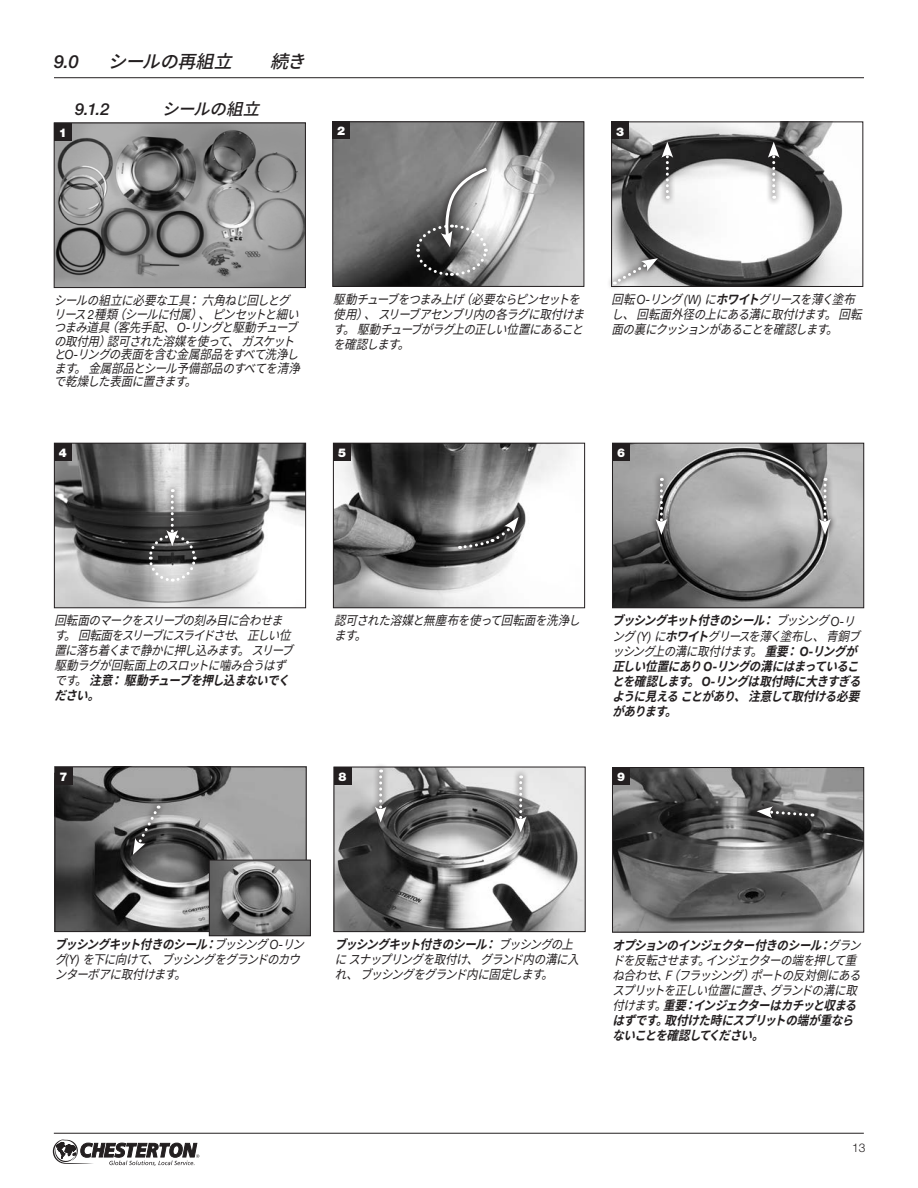
<style>
.page{position:relative;width:918px;height:1188px;background:#fff}
.page>*{position:absolute;margin:0;border:0;box-sizing:border-box;transform-origin:0 0}
.t1{font:italic 500 18px "Noto Sans CJ Kjp";color:#231f20}
.t2{font:italic 500 18px "Helvetica Neue LT Std";color:#231f20}
.t3{font:italic 500 16.5px "Noto Sans CJ Kjp";color:#231f20}
.t4{font:italic 500 16.5px "Helvetica Neue LT Std";color:#231f20}
.t5{font:italic 12.75px/15px "Noto Sans CJ Kjp";color:#231f20;scale:.9 1}
.t6{font:italic 700 12.75px/15px "Noto Sans CJ Kjp";color:#231f20;scale:.9 1}
.t7{font:900 12px "Helvetica Neue CE";color:#fff}
.t8{font:300 12px "Helvetica Neue CE";color:#231f20}
.s1{font-family:"Helvetica Neue LT Std"}
.s2{font-weight:700}
.s3{font-weight:400}
.s4{font-family:"Helvetica Neue LT Std";font-weight:400}
</style>
<div class="page">
<svg style="left:53px;top:1139px;width:146px;height:27px"></svg>
<hr style="left:54px;top:1133px;width:810px;height:1px;background:#231f20">
<img style="left:56px;top:125px;width:248px;height:161px">
<div style="left:54px;top:123px;width:252px;height:165px;border:1px solid #231f20"></div>
<div style="left:54px;top:123px;width:18px;height:18px;background:#231f20"></div>
<img style="left:613px;top:124px;width:235px;height:161px">
<div style="left:611px;top:122px;width:252px;height:165px;border:1px solid #231f20"></div>
<div style="left:611px;top:122px;width:18px;height:18px;background:#231f20"></div>
<svg style="left:655px;top:136px;width:25px;height:69px"></svg>
<svg style="left:661px;top:142px;width:12px;height:57px"></svg>
<img style="left:334px;top:123px;width:248px;height:162px">
<div style="left:332px;top:121px;width:252px;height:166px;border:1px solid #231f20"></div>
<div style="left:332px;top:121px;width:18px;height:18px;background:#231f20"></div>
<svg style="left:434px;top:161px;width:60px;height:93px"></svg>
<svg style="left:414px;top:165px;width:76px;height:112px;background:#828282"></svg>
<svg style="left:761px;top:136px;width:25px;height:69px"></svg>
<svg style="left:768px;top:142px;width:12px;height:57px"></svg>
<img style="left:56px;top:445px;width:248px;height:161px">
<div style="left:54px;top:443px;width:252px;height:165px;border:1px solid #231f20"></div>
<div style="left:54px;top:443px;width:18px;height:18px;background:#231f20"></div>
<svg style="left:160px;top:483px;width:25px;height:6px"></svg>
<img style="left:614px;top:445px;width:248px;height:161px">
<div style="left:612px;top:443px;width:252px;height:165px;border:1px solid #231f20"></div>
<div style="left:612px;top:443px;width:18px;height:18px;background:#231f20"></div>
<svg style="left:649px;top:471px;width:25px;height:70px"></svg>
<svg style="left:656px;top:478px;width:11px;height:57px"></svg>
<svg style="left:813px;top:471px;width:24px;height:70px"></svg>
<svg style="left:819px;top:478px;width:12px;height:57px"></svg>
<img style="left:335px;top:445px;width:234px;height:161px">
<div style="left:333px;top:443px;width:252px;height:165px;border:1px solid #231f20"></div>
<div style="left:333px;top:443px;width:18px;height:18px;background:#231f20"></div>
<svg style="left:451px;top:511px;width:74px;height:44px"></svg>
<svg style="left:460px;top:517px;width:59px;height:33px;background:#797979"></svg>
<svg style="left:147px;top:489px;width:50px;height:94px;background:#7a7a7a"></svg>
<img style="left:336px;top:769px;width:248px;height:161px">
<div style="left:334px;top:767px;width:252px;height:165px;border:1px solid #231f20"></div>
<div style="left:334px;top:767px;width:18px;height:18px;background:#231f20"></div>
<svg style="left:368px;top:765px;width:25px;height:64px"></svg>
<svg style="left:375px;top:770px;width:12px;height:53px"></svg>
<svg style="left:508px;top:769px;width:25px;height:69px"></svg>
<svg style="left:515px;top:775px;width:12px;height:57px"></svg>
<img style="left:57px;top:768px;width:248px;height:162px">
<div style="left:55px;top:766px;width:252px;height:166px;border:1px solid #231f20"></div>
<div style="left:55px;top:767px;width:18px;height:18px;background:#231f20"></div>
<svg style="left:126px;top:799px;width:40px;height:62px"></svg>
<svg style="left:133px;top:806px;width:26px;height:49px"></svg>
<img style="left:614px;top:769px;width:248px;height:162px">
<div style="left:612px;top:767px;width:252px;height:166px;border:1px solid #231f20"></div>
<div style="left:612px;top:767px;width:18px;height:18px;background:#231f20"></div>
<svg style="left:751px;top:800px;width:69px;height:25px"></svg>
<svg style="left:757px;top:806px;width:56px;height:12px"></svg>
<img style="left:211px;top:862px;width:98px;height:72px">
<div style="left:209px;top:860px;width:102px;height:76px;border:1px solid #231f20"></div>
<svg style="left:609px;top:252px;width:55px;height:37px"></svg>
<svg style="left:614px;top:258px;width:44px;height:27px"></svg>
<hr style="left:54px;top:77px;width:810px;height:1px;background:#231f20">
<h1 class="t2" style="left:54px;top:51px;width:26px">9.0</h1>
<h1 class="t1" style="left:108px;top:52px;width:136px">シールの再組立</h1>
<h1 class="t1" style="left:270px;top:52px;width:48px">続き</h1>
<p class="t4" style="left:75px;top:99px;width:36px">9.1.2</p>
<p class="t3" style="left:162px;top:100px;width:109px">シールの組立</p>
<p class="t7" style="left:59px;top:125px;width:10px">1</p>
<p class="t7" style="left:337px;top:124px;width:10px">2</p>
<p class="t7" style="left:616px;top:124px;width:10px">3</p>
<p class="t5" style="left:333px;top:292px;width:289px">駆動チューブをつまみ上げ（必要ならピンセットを使用）、スリーブアセンブリ内の各ラグに取付けます。駆動チューブがラグ上の正しい位置にあることを確認します。</p>
<p class="t5" style="left:54px;top:294px;width:283px;line-height:13.5px">シールの組立に必要な工具：六角ねじ回しとグリース<span class="s1">2</span> 種類（シールに付属）、ピンセットと細いつまみ道具（客先手配、<span class="s1">O -</span> リングと駆動チューブの取付用）認可された溶媒を使って、ガスケットと<span class="s1">O -</span> リングの表面を含む金属部品をすべて洗浄します。金属部品とシール予備部品のすべてを清浄で乾燥した表面に置きます。</p>
<p class="t5" style="left:611px;top:292px;width:288px">回転<span class="s1">O -</span> リング<span class="s1">( W)</span> に<span class="s2">ホワイト</span>グリースを薄く塗布し、回転面外径の上にある溝に取付けます。回転面の裏にクッションがあることを確認します。</p>
<p class="t7" style="left:59px;top:445px;width:10px">4</p>
<p class="t7" style="left:338px;top:445px;width:10px">5</p>
<p class="t7" style="left:617px;top:445px;width:10px">6</p>
<p class="t5" style="left:54px;top:614px;width:275px">回転面のマークをスリーブの刻み目に合わせます。回転面をスリーブにスライドさせ、正しい位置に落ち着くまで静かに押し込みます。スリーブ駆動ラグが回転面上のスロットに噛み合うはずです。<span class="s2">注意：駆動チューブを押し込まないでください。</span></p>
<p class="t6" style="left:612px;top:614px;width:286px">ブッシングキット付きのシール：<span class="s3">ブッシング</span><span class="s4">O -</span> <span class="s3">リング</span><span class="s4">( Y)</span> <span class="s3">に</span>ホワイト<span class="s3">グリースを薄く塗布し、青銅ブッシング上の溝に取付けます。</span>重要：<span class="s1">O -</span> リングが正しい位置にあり<span class="s1">O -</span> リングの溝にはまっていることを確認します。<span class="s1">O -</span> リングは取付時に大きすぎるように見えることがあり、注意して取付ける必要があります。</p>
<p class="t5" style="left:334px;top:614px;width:283px">認可された溶媒と無塵布を使って回転面を洗浄します。</p>
<p class="t7" style="left:60px;top:769px;width:10px">7</p>
<p class="t7" style="left:339px;top:769px;width:10px">8</p>
<p class="t7" style="left:617px;top:769px;width:10px">9</p>
<p class="t5" style="left:55px;top:937px;width:287px"><span class="s2">ブッシングキット付きのシール：</span>ブッシング<span class="s1">O -</span> リング<span class="s1">( Y)</span> を下に向けて、ブッシングをグランドのカウンターボアに取付けます。</p>
<p class="t5" style="left:335px;top:937px;width:282px"><span class="s2">ブッシングキット付きのシール：</span>ブッシングの上にスナップリングを取付け、グランド内の溝に入れ、ブッシングをグランド内に固定します。</p>
<p class="t5" style="left:612px;top:938px;width:286px"><span class="s2">オプションのインジェクター付きのシール：</span>グランドを反転させます。インジェクターの端を押して重ね合わせ、F（フラッシング）ポートの反対側にあるスプリットを正しい位置に置き、グランドの溝に取付けます。<span class="s2">重要：インジェクターはカチッと収まるはずです。取付けた時にスプリットの端が重ならないことを確認してください。</span></p>
<p class="t8" style="left:852px;top:1140px;width:15px">13</p>
</div>
